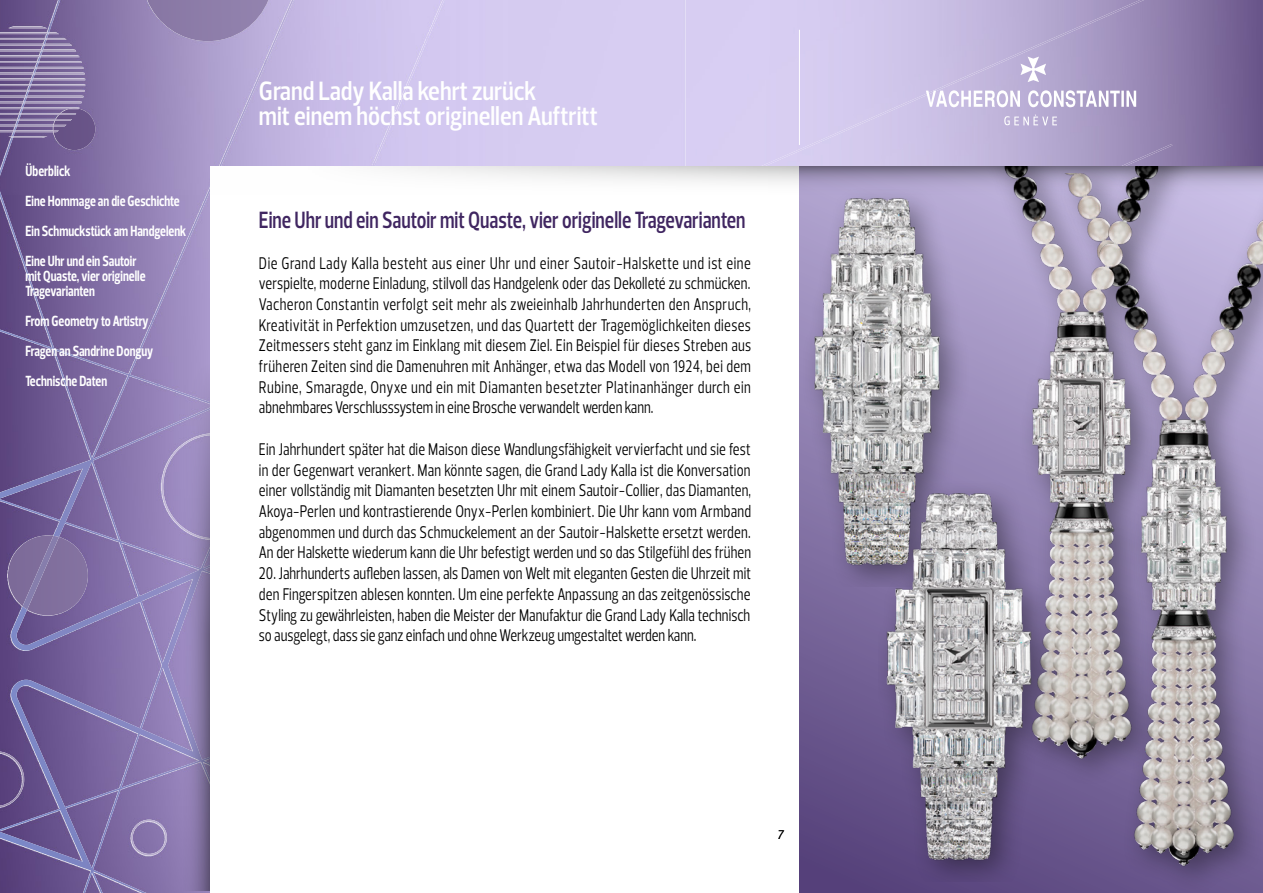
<style>
.page{position:relative;width:1263px;height:893px;background:#fff}
.page>*{position:absolute;margin:0;border:0;box-sizing:border-box;transform-origin:0 0}
.t1{font:600 27px/25.5px "Prelo Condensed";color:#fff}
.t2{font:600 24px "Prelo Condensed";color:#402661;scale:.9 1}
.t3{font:17.25px/20.7px "Prelo Condensed";color:#000;text-align:justify;scale:.9 1}
.t4{font:700 15px/30px "Prelo Condensed";color:#fff;scale:.9 1}
.t5{font:italic 12.75px "Prelo";color:#000}
</style>
<div class="page">
<img style="left:0;top:0;width:685px;height:820px">
<img style="left:0;top:586px;width:158px;height:307px">
<img style="left:156px;top:855px;width:54px;height:38px">
<img style="left:156px;top:541px;width:7px;height:248px">
<img style="left:49px;top:319px;width:109px;height:269px">
<img style="left:0;top:474px;width:51px;height:45px">
<img style="left:156px;top:384px;width:7px;height:49px">
<img style="left:0;top:21px;width:51px;height:328px">
<img style="left:152px;top:266px;width:11px;height:55px">
<img style="left:175px;top:182px;width:35px;height:8px">
<img style="left:329px;top:160px;width:43px;height:6px">
<img style="left:210px;top:58px;width:56px;height:108px">
<div style="left:372px;top:33px;width:56px;height:133px;background:#d1c6ef"></div>
<img style="left:264px;top:0;width:30px;height:67px">
<img style="left:49px;top:0;width:11px;height:32px">
<img style="left:426px;top:0;width:18px;height:42px">
<img style="left:131px;top:820px;width:32px;height:35px">
<img style="left:0;top:751px;width:24px;height:57px">
<img style="left:8px;top:535px;width:80px;height:80px">
<img style="left:23px;top:536px;width:36px;height:74px">
<img style="left:53px;top:109px;width:42px;height:41px">
<img style="left:0;top:67px;width:84px;height:2px">
<img style="left:0;top:73px;width:85px;height:2px">
<img style="left:0;top:79px;width:85px;height:1px">
<img style="left:0;top:84px;width:85px;height:2px">
<img style="left:0;top:90px;width:85px;height:2px">
<img style="left:0;top:96px;width:84px;height:2px">
<img style="left:0;top:102px;width:82px;height:1px">
<img style="left:0;top:107px;width:11px;height:2px">
<img style="left:0;top:113px;width:11px;height:2px">
<img style="left:0;top:119px;width:11px;height:2px">
<img style="left:8px;top:27px;width:39px;height:1px">
<img style="left:0;top:32px;width:11px;height:2px">
<img style="left:0;top:38px;width:11px;height:2px">
<img style="left:0;top:44px;width:11px;height:2px">
<img style="left:0;top:61px;width:82px;height:2px">
<svg style="left:11px;top:32px;width:68px;height:106px;background:#8a7aa5"></svg>
<img style="left:147px;top:0;width:121px;height:41px">
<img style="left:685px;top:0;width:578px;height:166px">
<img style="left:711px;top:0;width:461px;height:166px">
<svg style="left:926px;top:57px;width:210px;height:68px;background:#c0b6d8"></svg>
<svg style="left:163px;top:190px;width:47px;height:701px;background:#9787ba"></svg>
<div style="left:210px;top:166px;width:1053px;height:727px;background:#fff"></div>
<svg style="left:385px;top:166px;width:411px;height:17px"></svg>
<hr style="left:799px;top:30px;width:1px;height:115px;background:#fff">
<svg style="left:799px;top:587px;width:246px;height:306px;background:#66548a"></svg>
<img style="left:1045px;top:214px;width:218px;height:679px">
<img style="left:988px;top:214px;width:210px;height:574px">
<img style="left:796px;top:165px;width:192px;height:422px">
<img style="left:878px;top:459px;width:191px;height:423px">
<svg style="left:799px;top:166px;width:464px;height:48px;background:#9f96b5"></svg>
<p class="t4" style="left:26px;top:156px;width:180px">Überblick<br>Eine Hommage an die Geschichte<br>Ein Schmuckstück am Handgelenk<br>Eine Uhr und ein Sautoir</p>
<p class="t4" style="left:26px;top:269px;width:135px;line-height:15px">mit Quaste, vier originelle<br>Tragevarianten</p>
<p class="t4" style="left:26px;top:306px;width:143px">From Geometry to Artistry<br>Fragen an Sandrine Donguy<br>Technische Daten</p>
<h1 class="t1" style="left:259px;top:78px;width:340px">Grand Lady Kalla kehrt zurück<br>mit einem höchst originellen Auftritt</h1>
<p class="t2" style="left:259px;top:205px;width:542px">Eine Uhr und ein Sautoir mit Quaste, vier originelle Tragevarianten</p>
<p class="t3" style="left:259px;top:253px;width:548px">Die Grand Lady Kalla besteht aus einer Uhr und einer Sautoir-Halskette und ist eine verspielte, moderne Einladung, stilvoll das Handgelenk oder das Dekolleté zu schmücken.<br>Vacheron Constantin verfolgt seit mehr als zweieinhalb Jahrhunderten den Anspruch, Kreativität in Perfektion umzusetzen, und das Quartett der Tragemöglichkeiten dieses Zeitmessers steht ganz im Einklang mit diesem Ziel. Ein Beispiel für dieses Streben aus früheren Zeiten sind die Damenuhren mit Anhänger, etwa das Modell von 1924, bei dem Rubine, Smaragde, Onyxe und ein mit Diamanten besetzter Platinanhänger durch ein abnehmbares Verschlusssystem in eine Brosche verwandelt werden kann.</p>
<p class="t3" style="left:259px;top:439px;width:548px">Ein Jahrhundert später hat die Maison diese Wandlungsfähigkeit vervierfacht und sie fest in der Gegenwart verankert. Man könnte sagen, die Grand Lady Kalla ist die Konversation einer vollständig mit Diamanten besetzten Uhr mit einem Sautoir-Collier, das Diamanten, Akoya-Perlen und kontrastierende Onyx-Perlen kombiniert. Die Uhr kann vom Armband abgenommen und durch das Schmuckelement an der Sautoir-Halskette ersetzt werden.<br>An der Halskette wiederum kann die Uhr befestigt werden und so das Stilgefühl des frühen</p>
<p class="t3" style="left:259px;top:563px;width:548px">20. Jahrhunderts aufleben lassen, als Damen von Welt mit eleganten Gesten die Uhrzeit mit den Fingerspitzen ablesen konnten. Um eine perfekte Anpassung an das zeitgenössische Styling zu gewährleisten, haben die Meister der Manufaktur die Grand Lady Kalla technisch so ausgelegt, dass sie ganz einfach und ohne Werkzeug umgestaltet werden kann.</p>
<p class="t5" style="left:777px;top:826px;width:8px">7</p>
</div>
